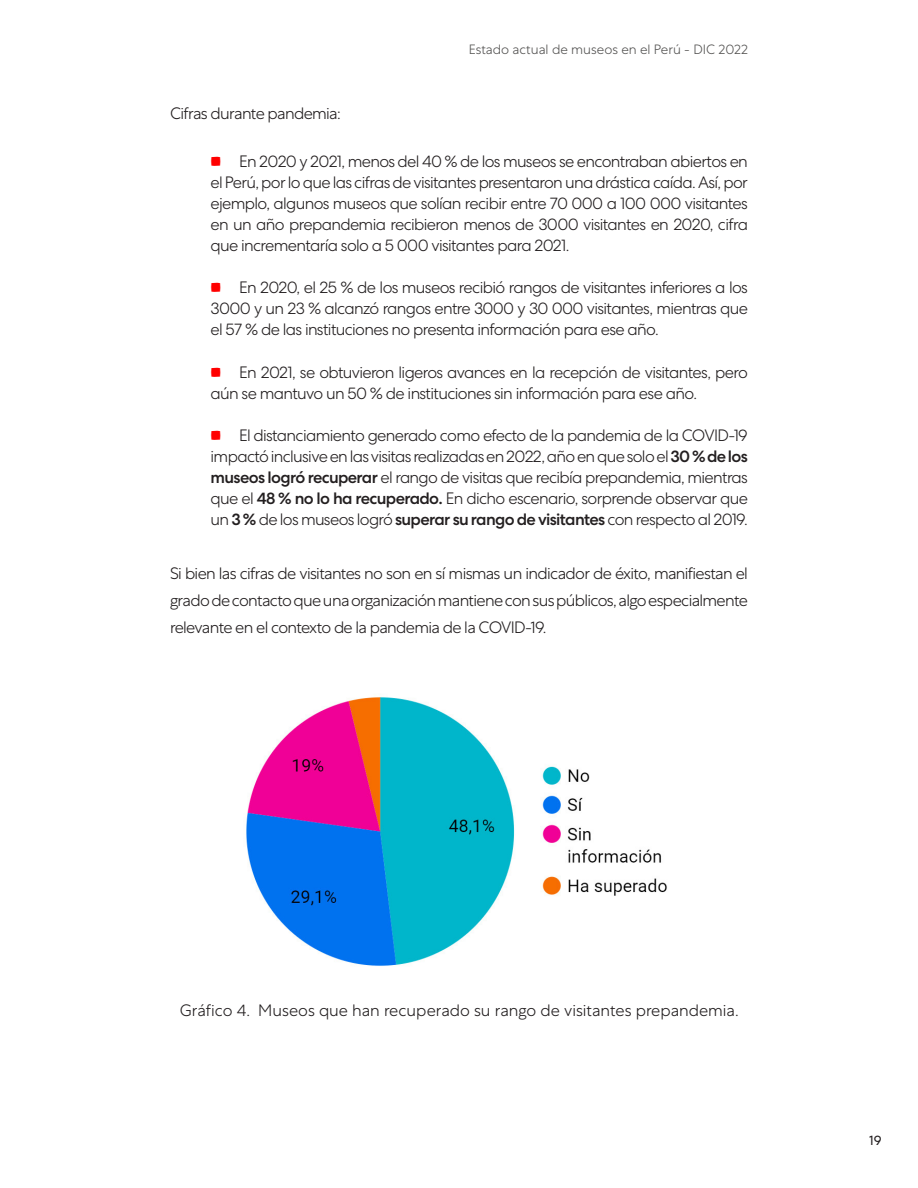
<style>
.page{position:relative;width:918px;height:1188px;background:#fff}
.page>*{position:absolute;margin:0;border:0;box-sizing:border-box;transform-origin:0 0}
.t1{font:300 16.5px/21px "Centra No 2";letter-spacing:-.04em;color:#231f20;text-align:justify}
.t2{font:300 16.5px/27px "Centra No 1";letter-spacing:-.04em;color:#231f20;text-align:justify}
.t3{font:300 16.5px "Centra No 1";color:#231f20}
.encabezado{font:300 13.5px "Centra No 1";color:#545352}
.t4{font:13.5px "Centra No 1";color:#231f20}
.s1{font-family:"GT Sectra";font-weight:400;color:#f00}
.s2{font-weight:500}
</style>
<div class="page">
<img style="left:246px;top:697px;width:421px;height:269px">
<p class="encabezado" style="left:469px;top:42px;width:281px">Estado actual de museos en el Perú - DIC 2022</p>
<p class="t2" style="left:170px;top:99px;width:172px">Cifras durante pandemia:</p>
<p class="t1" style="left:211px;top:150px;width:539px"><span class="s1">Ϳ</span> En 2020 y 2021, menos del 40 % de los museos se encontraban abiertos en el Perú, por lo que las cifras de visitantes presentaron una drástica caída. Así, por ejemplo, algunos museos que solían recibir entre 70 000 a 100 000 visitantes en un año prepandemia recibieron menos de 3000 visitantes en 2020, cifra que incrementaría solo a 5 000 visitantes para 2021.</p>
<p class="t1" style="left:211px;top:277px;width:539px"><span class="s1">Ϳ</span> En 2020, el 25 % de los museos recibió rangos de visitantes inferiores a los 3000 y un 23 % alcanzó rangos entre 3000 y 30 000 visitantes, mientras que el 57 % de las instituciones no presenta información para ese año.</p>
<p class="t1" style="left:211px;top:362px;width:539px"><span class="s1">Ϳ</span> En 2021, se obtuvieron ligeros avances en la recepción de visitantes, pero aún se mantuvo un 50 % de instituciones sin información para ese año.</p>
<p class="t1" style="left:211px;top:425px;width:539px"><span class="s1">Ϳ</span> El distanciamiento generado como efecto de la pandemia de la COVID-19 impactó inclusive en las visitas realizadas en 2022, año en que solo el <span class="s2">30 % de los museos logró recuperar</span> el rango de visitas que recibía prepandemia, mientras que el <span class="s2">48 % no lo ha recuperado.</span> En dicho escenario, sorprende observar que un <span class="s2">3 %</span> de los museos logró <span class="s2">superar su rango de visitantes</span> con respecto al 2019.</p>
<p class="t2" style="left:170px;top:560px;width:579px">Si bien las cifras de visitantes no son en sí mismas un indicador de éxito, manifiestan el grado de contacto que una organización mantiene con sus públicos, algo especialmente relevante en el contexto de la pandemia de la COVID-19.</p>
<p class="t3" style="left:180px;top:1001px;width:561px">Gráfico 4. Museos que han recuperado su rango de visitantes prepandemia.</p>
<p class="t4" style="left:869px;top:1132px;width:14px">19</p>
</div>
